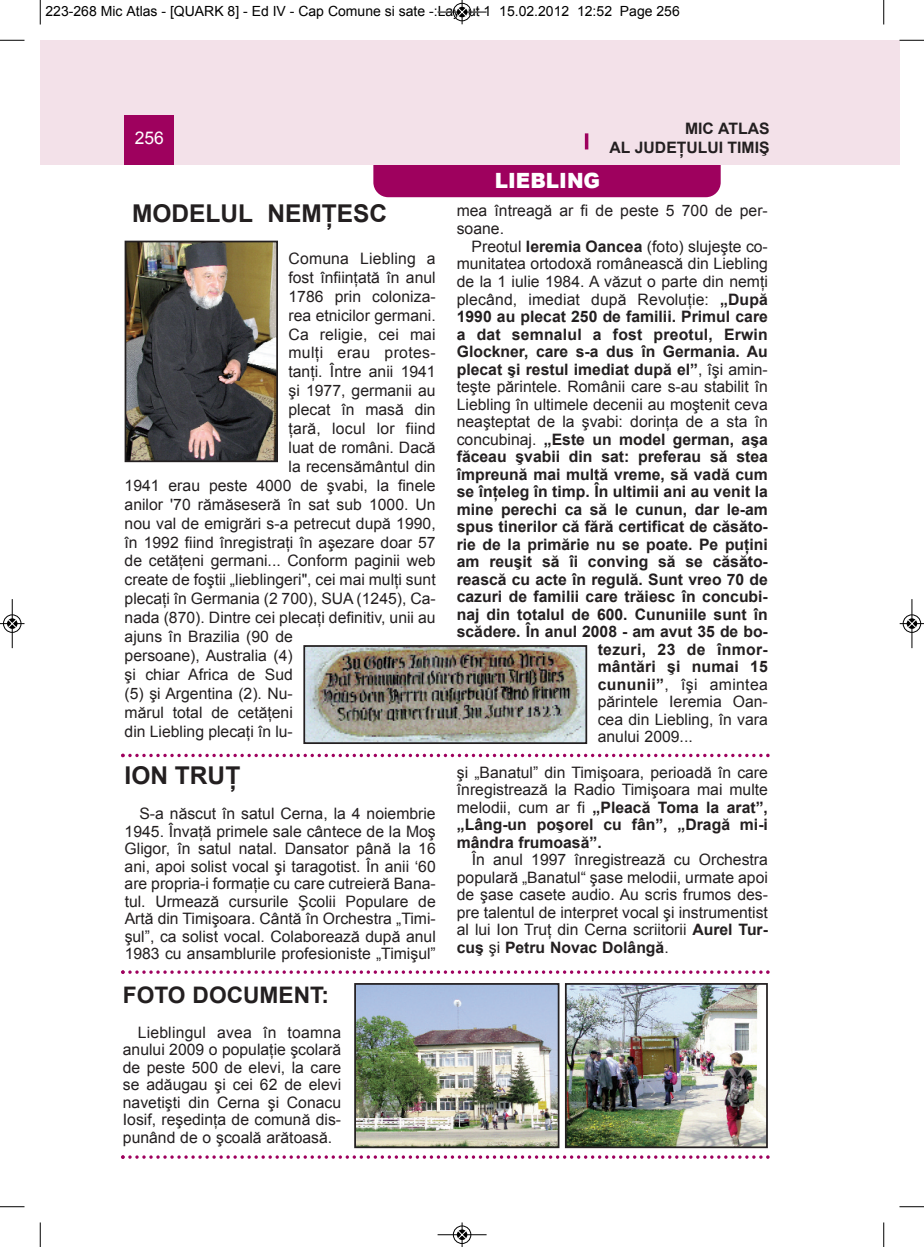
<style>
.page{position:relative;width:924px;height:1247px;background:#fff}
.page>*{position:absolute;margin:0;border:0;box-sizing:border-box;transform-origin:0 0}
.t1{font:700 24.5px "Arial";color:#231f20}
.t2{font:700 22.75px "Arial";color:#231f20}
.t3{font:900 21px "Arial";color:#fff;scale:.95 1}
.t4{font:17.5px "Arial";color:#fff}
.t5{font:15.75px/17.5px "Arial";color:#231f20;text-align:justify}
.t6{font:700 15.75px/18.9px "Arial";color:#231f20;text-align:right}
.t7{font:15.75px "Arial";letter-spacing:.02em;color:#231f20}
.t8{font:700 15.75px "Arial";letter-spacing:.02em;color:#231f20}
.t9{font:14px "Arial";color:#000}
.s1{font-weight:700}
.s2{font-weight:400}
</style>
<div class="page">
<div style="left:373px;top:134px;width:348px;height:63px;background:#9e015e;border-radius:15px"></div>
<div style="left:40px;top:40px;width:844px;height:124px;background:#f3e1e9"></div>
<div style="left:125px;top:115px;width:49px;height:49px;background:#9e015e"></div>
<hr style="left:585px;top:133px;width:3px;height:16px;background:#9e015e">
<div style="left:884px;top:40px;width:15px;height:124px;background:#f3e1e9"></div>
<img style="left:128px;top:244px;width:147px;height:215px">
<div style="left:125px;top:241px;width:153px;height:221px;border:2px solid #231f20"></div>
<img style="left:357px;top:985px;width:199px;height:159px">
<div style="left:354px;top:982px;width:205px;height:165px;border:2px solid #231f20"></div>
<img style="left:306px;top:648px;width:278px;height:93px">
<div style="left:303px;top:645px;width:284px;height:99px;border:2px solid #231f20"></div>
<img style="left:568px;top:985px;width:197px;height:159px">
<div style="left:565px;top:982px;width:203px;height:165px;border:2px solid #231f20"></div>
<svg style="left:121px;top:970px;width:648px;height:3px"></svg>
<svg style="left:121px;top:753px;width:648px;height:4px"></svg>
<svg style="left:121px;top:1155px;width:648px;height:3px"></svg>
<svg style="left:40px;top:0;width:1px;height:24px"></svg>
<svg style="left:0;top:40px;width:24px;height:1px"></svg>
<svg style="left:883px;top:0;width:1px;height:24px"></svg>
<svg style="left:899px;top:40px;width:25px;height:1px"></svg>
<svg style="left:40px;top:1222px;width:1px;height:24px"></svg>
<svg style="left:0;top:1206px;width:24px;height:1px"></svg>
<svg style="left:883px;top:1222px;width:1px;height:24px"></svg>
<svg style="left:899px;top:1206px;width:25px;height:1px"></svg>
<hr style="left:438px;top:12px;width:48px;height:1px;background:#000">
<div style="left:453px;top:3px;width:18px;height:18px;border:1px solid #000;border-radius:50%"></div>
<svg style="left:458px;top:0;width:8px;height:24px"></svg>
<hr style="left:438px;top:1234px;width:48px;height:1px;background:#000">
<div style="left:453px;top:1225px;width:18px;height:18px;border:1px solid #000;border-radius:50%"></div>
<svg style="left:458px;top:1222px;width:8px;height:24px"></svg>
<div style="left:3px;top:614px;width:19px;height:19px;border:1px solid #fff;border-radius:50%"></div>
<hr style="left:12px;top:599px;width:1px;height:49px;background:#000">
<div style="left:3px;top:614px;width:18px;height:18px;border:1px solid #000;border-radius:50%"></div>
<svg style="left:0;top:619px;width:24px;height:9px"></svg>
<div style="left:902px;top:614px;width:19px;height:19px;border:1px solid #fff;border-radius:50%"></div>
<hr style="left:911px;top:599px;width:1px;height:49px;background:#000">
<div style="left:903px;top:614px;width:18px;height:18px;border:1px solid #000;border-radius:50%"></div>
<svg style="left:900px;top:619px;width:24px;height:9px"></svg>
<p class="t9" style="left:46px;top:3px;width:636px">223-268 Mic Atlas - [QUARK 8] - Ed IV - Cap Comune si sate -:Layout 1 15.02.2012 12:52 Page 256</p>
<p class="t4" style="left:135px;top:128px;width:31px">256</p>
<p class="t6" style="left:609px;top:119px;width:162px">MIC ATLAS<br>AL JUDEŢULUI TIMIŞ</p>
<h3 class="t3" style="left:495px;top:165px;width:112px">LIEBLING</h3>
<h1 class="t1" style="left:132px;top:200px;width:257px">MODELUL NEMŢESC</h1>
<p class="t5" style="left:288px;top:250px;width:149px">Comuna Liebling a</p>
<p class="t5" style="left:288px;top:268px;width:149px">fost înfiinţată în anul</p>
<p class="t5" style="left:288px;top:287px;width:149px">1786 prin coloniza-</p>
<p class="t5" style="left:288px;top:306px;width:149px">rea etnicilor germani.</p>
<p class="t5" style="left:288px;top:325px;width:149px">Ca religie, cei mai</p>
<p class="t7" style="left:288px;top:344px;width:149px">mulţi erau protes-</p>
<p class="t5" style="left:288px;top:363px;width:149px">tanţi. Între anii 1941</p>
<p class="t5" style="left:288px;top:382px;width:149px">şi 1977, germanii au</p>
<p class="t5" style="left:288px;top:401px;width:149px">plecat în masă din</p>
<p class="t5" style="left:288px;top:420px;width:149px">ţară, locul lor fiind</p>
<p class="t5" style="left:288px;top:439px;width:149px">luat de români. Dacă</p>
<p class="t5" style="left:288px;top:457px;width:149px">la recensământul din</p>
<p class="t5" style="left:125px;top:476px;width:313px">1941 erau peste 4000 de şvabi, la finele</p>
<p class="t5" style="left:125px;top:495px;width:313px">anilor '70 rămăseseră în sat sub 1000. Un</p>
<p class="t5" style="left:125px;top:514px;width:313px">nou val de emigrări s-a petrecut după 1990,</p>
<p class="t5" style="left:125px;top:533px;width:313px">în 1992 fiind înregistraţi în aşezare doar 57</p>
<p class="t5" style="left:125px;top:552px;width:313px">de cetăţeni germani... Conform paginii web</p>
<p class="t5" style="left:125px;top:571px;width:313px">create de foştii „lieblingeri", cei mai mulţi sunt</p>
<p class="t5" style="left:125px;top:590px;width:313px">plecaţi în Germania (2 700), SUA (1245), Ca-</p>
<p class="t5" style="left:125px;top:609px;width:313px">nada (870). Dintre cei plecaţi definitiv, unii au</p>
<p class="t5" style="left:125px;top:628px;width:170px">ajuns în Brazilia (90 de</p>
<p class="t5" style="left:125px;top:646px;width:170px">persoane), Australia (4)</p>
<p class="t5" style="left:125px;top:665px;width:170px">şi chiar Africa de Sud</p>
<p class="t5" style="left:125px;top:684px;width:170px">(5) şi Argentina (2). Nu-</p>
<p class="t5" style="left:125px;top:703px;width:170px">mărul total de cetăţeni</p>
<p class="t5" style="left:125px;top:722px;width:170px">din Liebling plecaţi în lu-</p>
<p class="t5" style="left:457px;top:201px;width:313px;line-height:18.9px">mea întreagă ar fi de peste 5 700 de per&shy;soane.</p>
<p class="t5" style="left:472px;top:238px;width:298px">Preotul <span class="s1">Ieremia Oancea</span> (foto) slujeşte co-</p>
<p class="t5" style="left:457px;top:255px;width:313px">munitatea ortodoxă românească din Liebling</p>
<p class="t5" style="left:457px;top:273px;width:313px">de la 1 iulie 1984. A văzut o parte din nemţi</p>
<p class="t5" style="left:457px;top:290px;width:313px">plecând, imediat după Revoluţie: <span class="s1">„După</span></p>
<p class="t6" style="left:457px;top:307px;width:313px">1990 au plecat 250 de familii. Primul care</p>
<p class="t6" style="left:457px;top:324px;width:313px">a dat semnalul a fost preotul, Erwin</p>
<p class="t6" style="left:457px;top:342px;width:313px">Glockner, care s-a dus în Germania. Au</p>
<p class="t6" style="left:457px;top:359px;width:313px">plecat şi restul imediat după el”<span class="s2">, îşi amin-</span></p>
<p class="t5" style="left:457px;top:378px;width:313px">teşte părintele. Românii care s-au stabilit în</p>
<p class="t5" style="left:457px;top:395px;width:313px">Liebling în ultimele decenii au moştenit ceva</p>
<p class="t5" style="left:457px;top:413px;width:313px">neaşteptat de la şvabi: dorinţa de a sta în</p>
<p class="t6" style="left:457px;top:429px;width:313px"><span class="s2">concubinaj.</span> „Este un model german, aşa</p>
<p class="t6" style="left:457px;top:447px;width:313px">făceau şvabii din sat: preferau să stea</p>
<p class="t6" style="left:457px;top:464px;width:313px">împreună mai multă vreme, să vadă cum</p>
<p class="t6" style="left:457px;top:482px;width:313px">se înţeleg în timp. În ultimii ani au venit la</p>
<p class="t6" style="left:457px;top:499px;width:313px">mine perechi ca să le cunun, dar le-am</p>
<p class="t6" style="left:457px;top:517px;width:312px">spus tinerilor că fără certificat de căsăto-</p>
<p class="t6" style="left:457px;top:534px;width:313px">rie de la primărie nu se poate. Pe puţini</p>
<p class="t6" style="left:457px;top:552px;width:312px">am reuşit să îi conving să se căsăto-</p>
<p class="t6" style="left:457px;top:569px;width:313px">rească cu acte în regulă. Sunt vreo 70 de</p>
<p class="t6" style="left:457px;top:587px;width:312px">cazuri de familii care trăiesc în concubi-</p>
<p class="t6" style="left:457px;top:604px;width:313px">naj din totalul de 600. Cununiile sunt în</p>
<p class="t6" style="left:457px;top:622px;width:312px">scădere. În anul 2008 - am avut 35 de bo-</p>
<p class="t8" style="left:598px;top:640px;width:171px">tezuri, 23 de înmor-</p>
<p class="t6" style="left:598px;top:657px;width:172px">mântări şi numai 15</p>
<p class="t7" style="left:598px;top:675px;width:172px"><span class="s1">cununii”</span>, îşi amintea</p>
<p class="t5" style="left:598px;top:693px;width:172px">părintele Ieremia Oan-</p>
<p class="t5" style="left:598px;top:710px;width:172px">cea din Liebling, în vara</p>
<p class="t5" style="left:598px;top:728px;width:97px">anului 2009...</p>
<h1 class="t1" style="left:125px;top:762px;width:117px">ION TRUŢ</h1>
<p class="t5" style="left:125px;top:805px;width:313px;text-indent:15px">S-a născut în satul Cerna, la 4 noiembrie 1945. Învaţă primele sale cântece de la Moş Gligor, în satul natal. Dansator până la 16 ani, apoi solist vocal şi taragotist. În anii ‘60 are propria-i formaţie cu care cutreieră Bana&shy;tul. Urmează cursurile Şcolii Populare de Artă din Timişoara. Cântă în Orchestra „Timi&shy;şul”, ca solist vocal. Colaborează după anul 1983 cu ansamblurile profesioniste „Timişul”</p>
<h2 class="t2" style="left:123px;top:981px;width:208px">FOTO DOCUMENT:</h2>
<p class="t5" style="left:123px;top:1023px;width:220px;text-indent:15px">Lieblingul avea în toamna anului 2009 o populaţie şcolară de peste 500 de elevi, la care se adăugau şi cei 62 de elevi navetişti din Cerna şi Conacu Iosif, reşedinţa de comună dis&shy;punând de o şcoală arătoasă.</p>
<p class="t5" style="left:457px;top:763px;width:313px">şi „Banatul” din Timişoara, perioadă în care înregistrează la Radio Timişoara mai multe melodii, cum ar fi <span class="s1">„Pleacă Toma la arat”, „Lâng-un poşorel cu fân”, „Dragă mi-i mândra frumoasă”.</span></p>
<p class="t5" style="left:457px;top:851px;width:313px;text-indent:15px">În anul 1997 înregistrează cu Orchestra populară „Banatul“ şase melodii, urmate apoi de şase casete audio. Au scris frumos des&shy;pre talentul de interpret vocal şi instrumentist al lui Ion Truţ din Cerna scriitorii <span class="s1">Aurel Tur&shy;cuş</span> şi <span class="s1">Petru Novac Dolângă</span>.</p>
</div>
